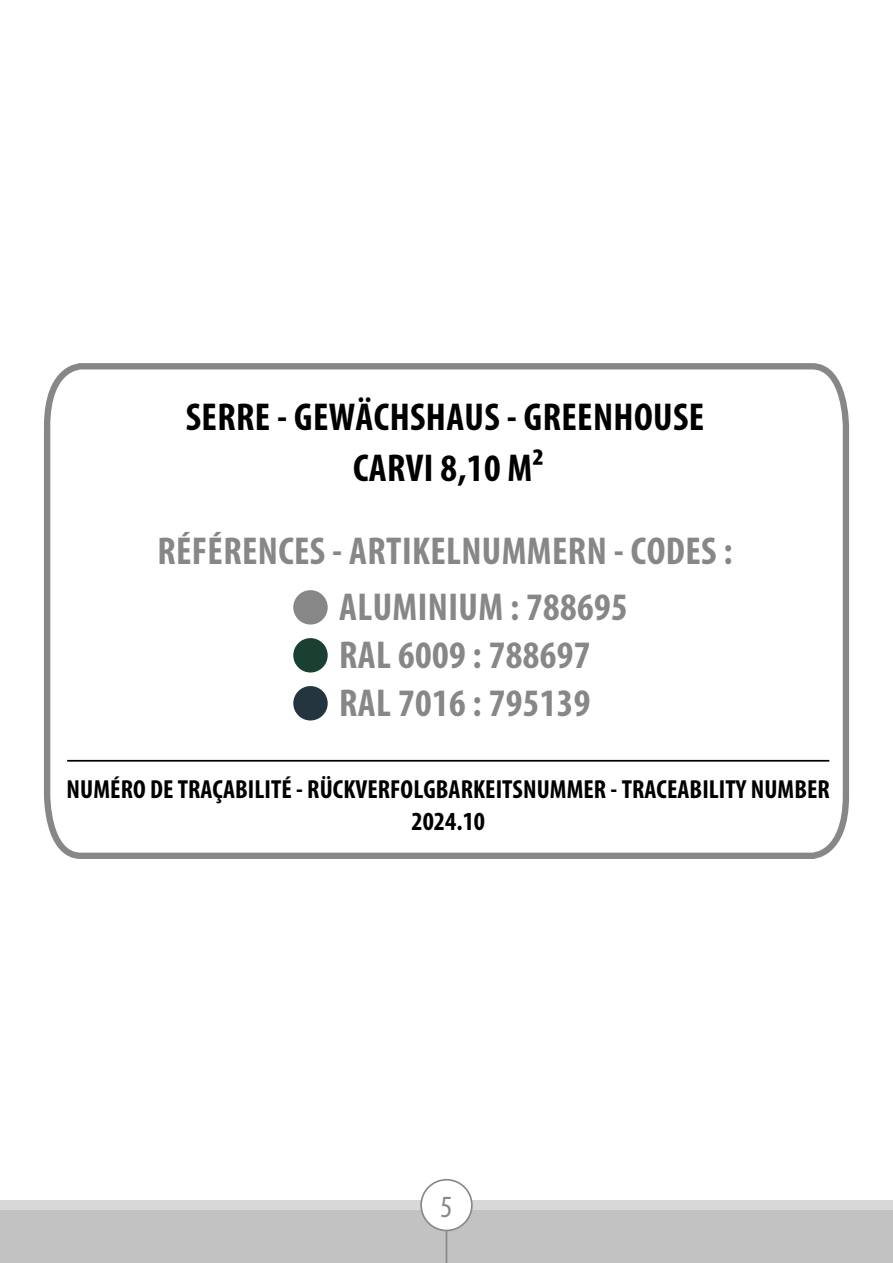
<style>
.page{position:relative;width:893px;height:1263px;background:#fff}
.page>*{position:absolute;margin:0;border:0;box-sizing:border-box;transform-origin:0 0}
.t1{font:700 condensed 39px/48px "Myriad Pro";letter-spacing:.01em;color:#878787}
.t2{font:700 condensed 39px/51px "Myriad Pro";letter-spacing:.01em;color:#000;text-align:center}
.t3{font:condensed 30.9px "Myriad Pro";color:#878787}
.t4{font:700 condensed 26.25px/31.5px "Myriad Pro";letter-spacing:.005em;color:#000;text-align:center}
</style>
<div class="page">
<div style="left:0;top:1200px;width:893px;height:38px;background:#d8d8d8"></div>
<div style="left:0;top:1210px;width:893px;height:53px;background:#c2c2c2"></div>
<hr style="left:446px;top:1213px;width:1px;height:50px;background:#878787">
<div style="left:421px;top:1180px;width:51px;height:50px;background:#fff;border-radius:50%"></div>
<div style="left:420px;top:1179px;width:53px;height:52px;border:2px solid #878787;border-radius:50%"></div>
<svg style="left:44px;top:363px;width:806px;height:496px"></svg>
<div style="left:293px;top:590px;width:35px;height:34px;background:#878787;border-radius:50%"></div>
<div style="left:293px;top:638px;width:35px;height:34px;background:#1a4031;border-radius:50%"></div>
<div style="left:293px;top:686px;width:35px;height:34px;background:#24353f;border-radius:50%"></div>
<hr style="left:67px;top:760px;width:762px;height:2px;background:#000">
<p class="t2" style="left:186px;top:390px;width:520px">SERRE - GEWÄCHSHAUS - GREENHOUSE<br>CARVI 8,10 M²</p>
<p class="t1" style="left:157px;top:526px;width:577px">RÉFÉRENCES - ARTIKELNUMMERN - CODES :</p>
<p class="t1" style="left:339px;top:582px;width:290px">ALUMINIUM : 788695<br>RAL 6009 : 788697<br>RAL 7016 : 795139</p>
<p class="t4" style="left:67px;top:773px;width:765px">NUMÉRO DE TRAÇABILITÉ - RÜCKVERFOLGBARKEITSNUMMER - TRACEABILITY NUMBER<br>2024.10</p>
<p class="t3" style="left:440px;top:1188px;width:13px">5</p>
</div>
